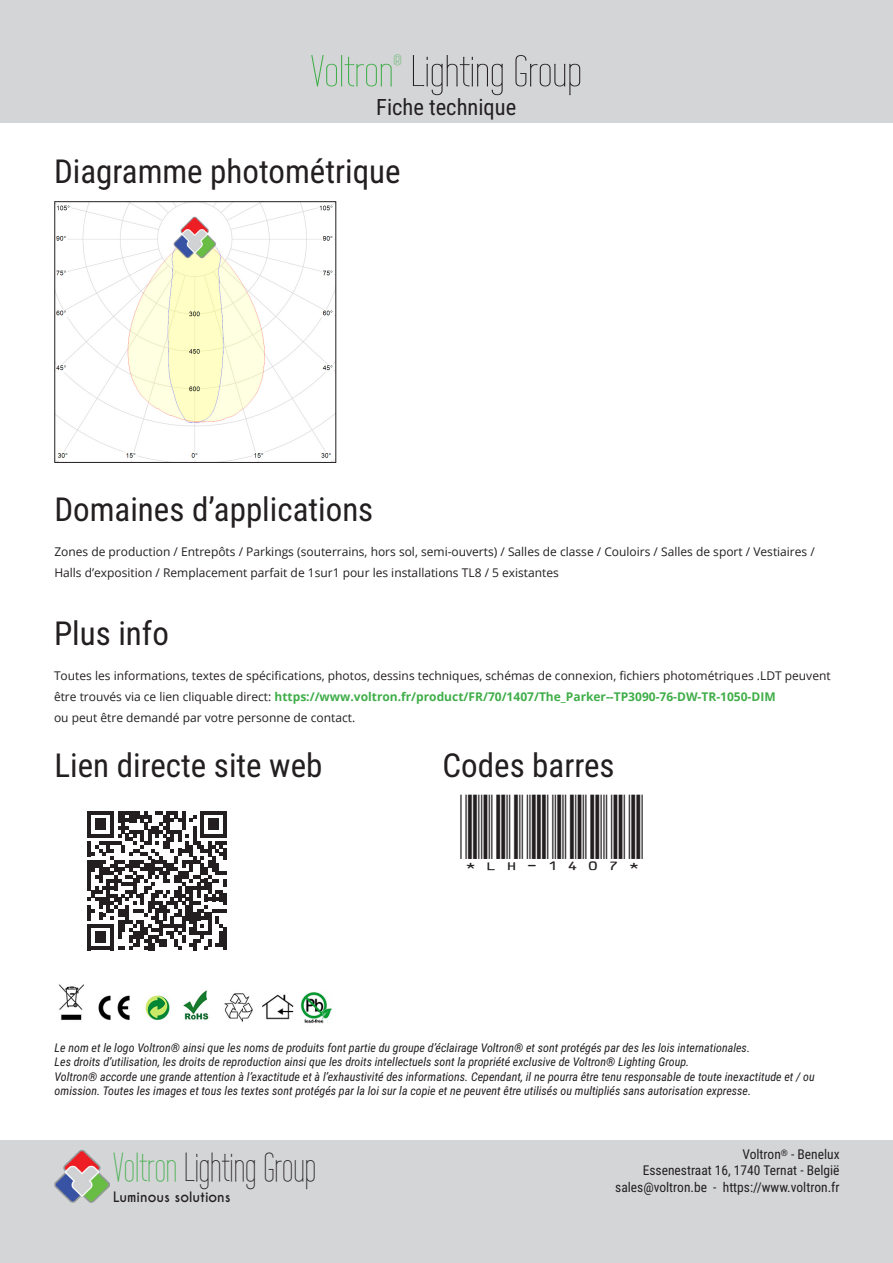
<style>
.page{position:relative;width:893px;height:1263px;background:#fff}
.page>*{position:absolute;margin:0;border:0;box-sizing:border-box;transform-origin:0 0}
.t1{font:43.5px "Wire One";color:#231f20;scale:1.2 1}
.t2{font:40.5px "Wire One";color:#231f20}
.t3{font:33px "Roboto Condensed";color:#231f20}
.t4{font:22.5px "Roboto Condensed";color:#231f20}
.t5{font:15px "Wire One";color:#40ae49;scale:1.2 1}
.t6{font:13.5px/16.5px "Roboto Condensed";color:#231f20;text-align:right}
.t7{font:700 13.5px "Caviar Dreams";color:#231f20}
.t8{font:italic 12px/14.4px "Roboto Condensed";color:#231f20}
.t9{font:12px/21px "Open Sans";color:#231f20}
.s1{color:#40ae49}
.s2{font-weight:700;color:#40ae49}
</style>
<div class="page">
<div style="left:0;top:1141px;width:893px;height:122px;background:#d4d5d7"></div>
<img style="left:55px;top:1150px;width:54px;height:53px">
<div style="left:0;top:0;width:893px;height:122px;background:#d4d5d7"></div>
<svg style="left:88px;top:811px;width:139px;height:139px"></svg>
<hr style="left:223px;top:928px;width:4px;height:22px;background:#231f20">
<img style="left:56px;top:203px;width:278px;height:258px">
<div style="left:54px;top:201px;width:282px;height:262px;border:1px solid #231f20"></div>
<img style="left:58px;top:984px;width:274px;height:40px">
<p class="t5" style="left:394px;top:52px;width:8px">®</p>
<h3 class="t4" style="left:376px;top:91px;width:142px">Fiche technique</h3>
<h1 class="t1" style="left:311px;top:47px;width:228px"><span class="s1">Voltron</span> Lighting Group</h1>
<h3 class="t3" style="left:54px;top:148px;width:348px">Diagramme photométrique</h3>
<h3 class="t3" style="left:54px;top:486px;width:320px">Domaines d’applications</h3>
<p class="t9" style="left:54px;top:540px;width:762px">Zones de production / Entrepôts / Parkings (souterrains, hors sol, semi-ouverts) / Salles de classe / Couloirs / Salles de sport / Vestiaires /<br>Halls d’exposition / Remplacement parfait de 1sur1 pour les installations TL8 / 5 existantes</p>
<h3 class="t3" style="left:54px;top:610px;width:116px">Plus info</h3>
<p class="t9" style="left:54px;top:665px;width:778px">Toutes les informations, textes de spécifications, photos, dessins techniques, schémas de connexion, fichiers photométriques .LDT peuvent être trouvés via ce lien cliquable direct: <span class="s2">https://www.voltron.fr/product/FR/70/1407/The_Parker--TP3090-76-DW-TR-1050-DIM<br></span>ou peut être demandé par votre personne de contact.</p>
<h3 class="t3" style="left:55px;top:742px;width:269px">Lien directe site web</h3>
<h3 class="t3" style="left:443px;top:742px;width:174px">Codes barres</h3>
<p class="t8" style="left:55px;top:1040px;width:762px">Le nom et le logo Voltron® ainsi que les noms de produits font partie du groupe d’éclairage Voltron® et sont protégés par des les lois internationales.<br>Les droits d’utilisation, les droits de reproduction ainsi que les droits intellectuels sont la propriété exclusive de Voltron® Lighting Group.<br>Voltron® accorde une grande attention à l’exactitude et à l’exhaustivité des informations. Cependant, il ne pourra être tenu responsable de toute inexactitude et / ou omission. Toutes les images et tous les textes sont protégés par la loi sur la copie et ne peuvent être utilisés ou multipliés sans autorisation expresse.</p>
<h2 class="t2" style="left:113px;top:1145px;width:204px"><span class="s1">Voltron</span> Lighting Group</h2>
<p class="t7" style="left:113px;top:1189px;width:119px">Luminous solutions</p>
<p class="t6" style="left:615px;top:1145px;width:226px">Voltron<sup>®</sup> - Benelux<br>Essenestraat 16, 1740 Ternat - België sales@voltron.be - https://www.voltron.fr</p>
</div>
